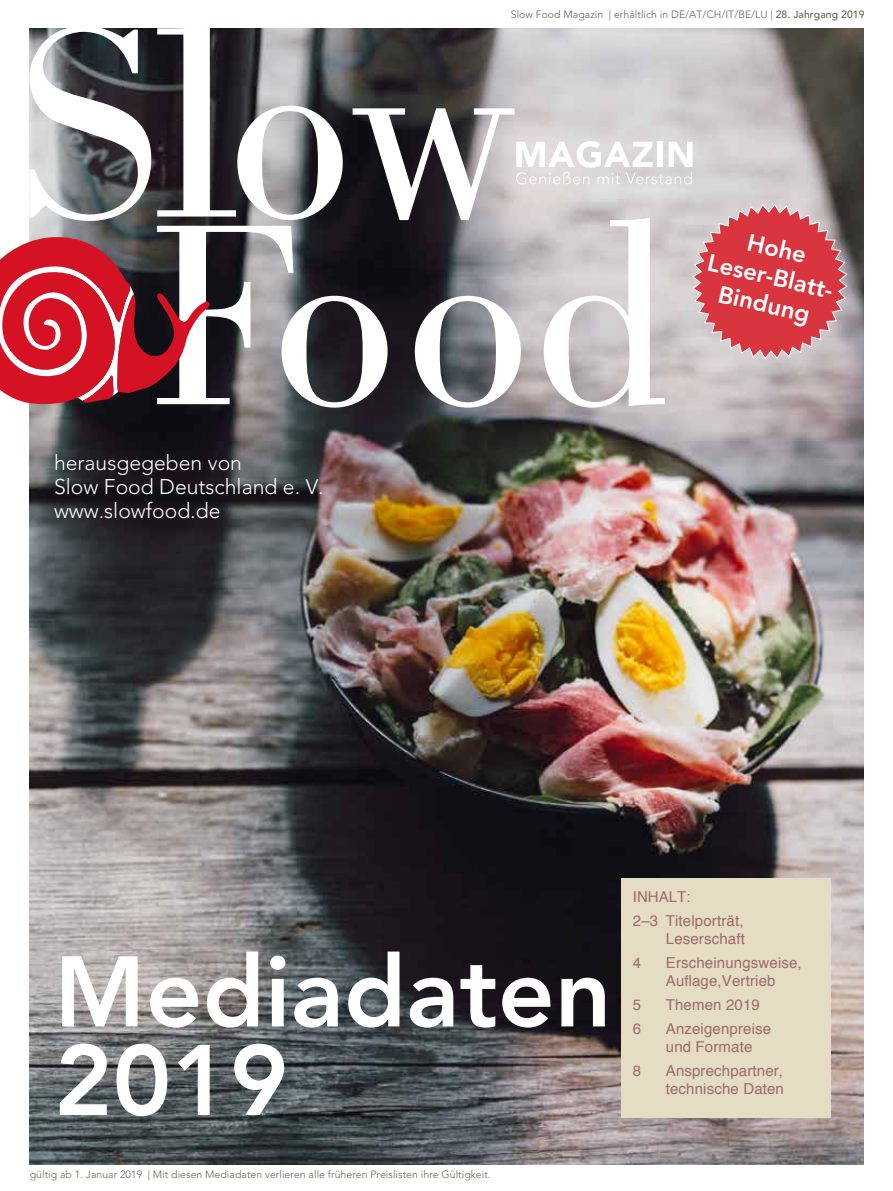
<style>
.page{position:relative;width:893px;height:1191px;background:#fff}
.page>*{position:absolute;margin:0;border:0;box-sizing:border-box;transform-origin:0 0}
.t1{font:800 99px/88.5px "Avenir LT Std";color:#fff}
.t2{font:800 24px/28.5px "Avenir LT Std";color:#fff;text-align:center}
.t3{font:300 21.15px/24px "Avenir LT Std";color:#fff}
.t4{font:15px/18px "Helvetica";letter-spacing:.01em;color:#9e6b68}
.t5{font:300 10.5px "Avenir LT Std";letter-spacing:.005em;color:#666250}
.s1{font-weight:500}
</style>
<div class="page">
<img style="left:30px;top:29px;width:834px;height:1135px">
<svg style="left:0;top:28px;width:848px;height:379px"></svg>
<div style="left:621px;top:878px;width:210px;height:239px;background:#e4dcc3"></div>
<p class="t5" style="left:511px;top:8px;width:355px">Slow Food Magazin | erhältlich in DE/AT/CH/IT/BE/LU | <span class="s1">28. Jahrgang 2019</span></p>
<h3 class="t3" style="left:54px;top:450px;width:271px">herausgegeben von<br>Slow Food Deutschland e. V. www.slowfood.de</h3>
<h2 class="t2" style="left:718px;top:220px;width:134px;rotate:13deg">Hohe<br>Leser-Blatt-<br>Bindung</h2>
<h1 class="t1" style="left:54px;top:948px;width:559px">Mediadaten<br>2019</h1>
<p class="t5" style="left:30px;top:1167px;width:462px">gültig ab 1. Januar 2019 | Mit diesen Mediadaten verlieren alle früheren Preislisten ihre Gültigkeit.</p>
<h3 class="t4" style="left:633px;top:884px;width:112px;line-height:24px">INHALT:<br>2–3 Titelporträt,</h3>
<h3 class="t4" style="left:666px;top:929px;width:81px">Leserschaft</h3>
<h3 class="t4" style="left:633px;top:953px;width:10px">4</h3>
<h3 class="t4" style="left:666px;top:953px;width:137px">Erscheinungsweise,<br>Auflage,Vertrieb</h3>
<h3 class="t4" style="left:633px;top:995px;width:10px">5</h3>
<h3 class="t4" style="left:666px;top:995px;width:96px">Themen 2019</h3>
<h3 class="t4" style="left:633px;top:1019px;width:10px">6</h3>
<h3 class="t4" style="left:666px;top:1019px;width:107px">Anzeigenpreise und Formate</h3>
<h3 class="t4" style="left:633px;top:1061px;width:10px">8</h3>
<h3 class="t4" style="left:666px;top:1061px;width:120px">Ansprechpartner, technische Daten</h3>
</div>
